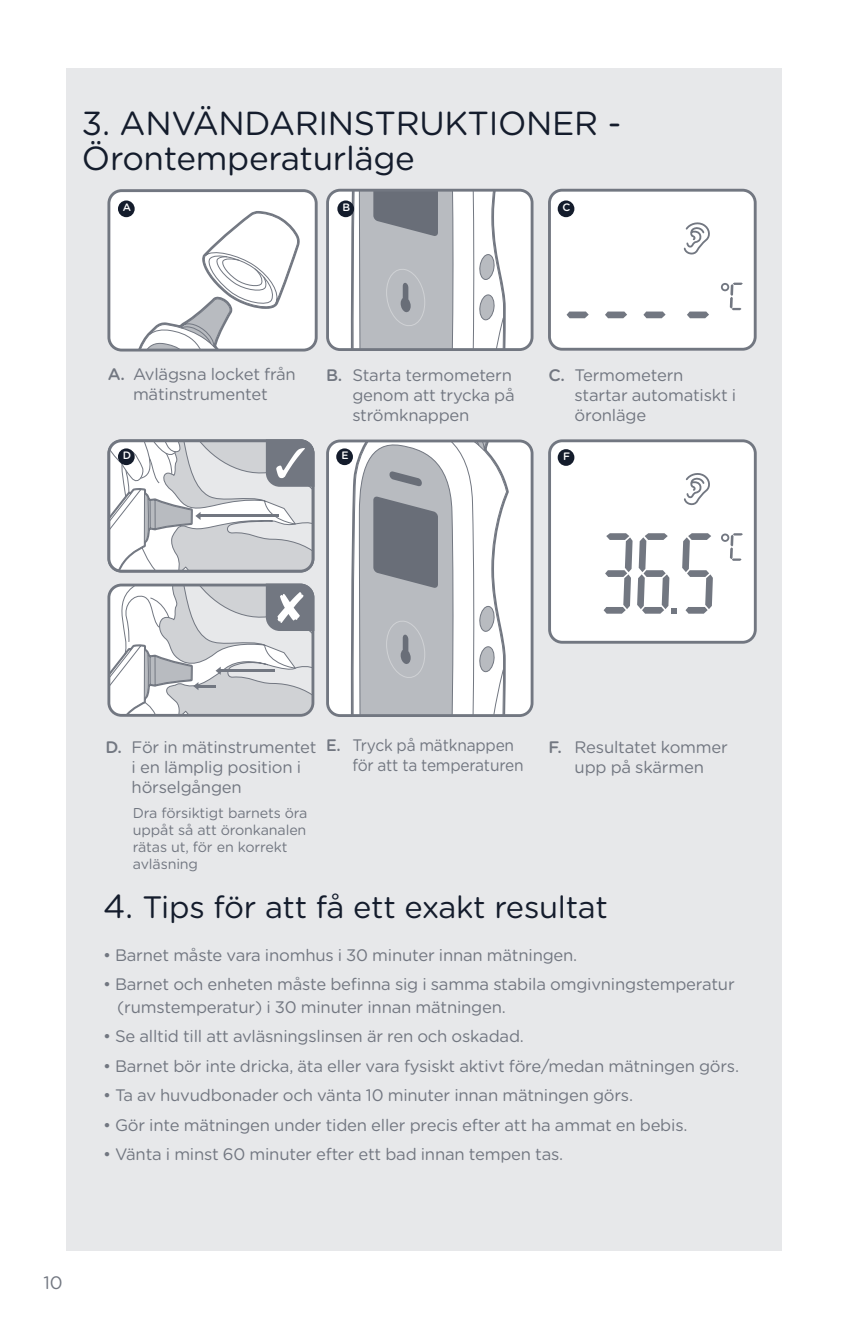
<style>
.page{position:relative;width:851px;height:1319px;background:#fff}
.page>*{position:absolute;margin:0;border:0;box-sizing:border-box;transform-origin:0 0}
.t1{font:33.3px/35.7px "Gotham Rounded";letter-spacing:-.01em;color:#141c2c}
.t2{font:30.9px "Gotham Rounded";letter-spacing:-.01em;color:#141c2c}
.t3{font:18px "Gotham Rounded";color:#727781}
.t4{font:16.8px/20.1px "Gotham Rounded";letter-spacing:-.015em;color:#727781}
.t5{font:16.8px/20.1px "Gotham Rounded";letter-spacing:-.015em;color:#727781;scale:.93 1}
.t6{font:14.4px/17.1px "Gotham Rounded";letter-spacing:-.01em;color:#727781}
.t7{font:500 10.8px "Gotham Rounded";color:#141c2c}
.s1{color:#fff}
.s2{font-weight:500}
.s3{font-size:33.3px}
</style>
<div class="page">
<div style="left:66px;top:68px;width:715px;height:1182px;background:#e7e8ea"></div>
<div style="left:549px;top:190px;width:206px;height:159px;background:#fff;border-radius:13px"></div>
<div style="left:548px;top:189px;width:208px;height:161px;border:3px solid #727781;border-radius:13px"></div>
<svg style="left:566px;top:311px;width:22px;height:7px"></svg>
<svg style="left:605px;top:311px;width:22px;height:7px"></svg>
<svg style="left:643px;top:311px;width:22px;height:7px"></svg>
<svg style="left:687px;top:311px;width:22px;height:7px"></svg>
<svg style="left:729px;top:282px;width:13px;height:28px"></svg>
<div style="left:720px;top:283px;width:9px;height:8px;border:2px solid #727781;border-radius:50%"></div>
<svg style="left:683px;top:222px;width:27px;height:33px"></svg>
<div style="left:327px;top:190px;width:205px;height:159px;background:#fff;border-radius:13px"></div>
<svg style="left:349px;top:193px;width:157px;height:154px"></svg>
<div style="left:326px;top:189px;width:207px;height:162px;border:3px solid #727781;border-radius:13px"></div>
<div style="left:109px;top:191px;width:207px;height:159px;background:#fff;border-radius:13px"></div>
<svg style="left:133px;top:211px;width:167px;height:136px"></svg>
<div style="left:107px;top:189px;width:210px;height:162px;border:3px solid #727781;border-radius:13px"></div>
<div style="left:118px;top:200px;width:17px;height:17px;background:#141c2c;border-radius:50%"></div>
<div style="left:337px;top:200px;width:17px;height:17px;background:#141c2c;border-radius:50%"></div>
<div style="left:557px;top:200px;width:17px;height:17px;background:#141c2c;border-radius:50%"></div>
<div style="left:549px;top:441px;width:206px;height:201px;background:#fff;border-radius:13px"></div>
<div style="left:548px;top:439px;width:208px;height:204px;border:3px solid #727781;border-radius:13px"></div>
<svg style="left:682px;top:533px;width:30px;height:80px"></svg>
<svg style="left:729px;top:533px;width:13px;height:27px"></svg>
<svg style="left:603px;top:533px;width:73px;height:80px"></svg>
<div style="left:720px;top:533px;width:9px;height:9px;border:2px solid #727781;border-radius:50%"></div>
<svg style="left:684px;top:473px;width:26px;height:33px"></svg>
<div style="left:557px;top:449px;width:17px;height:17px;background:#141c2c;border-radius:50%"></div>
<svg style="left:109px;top:583px;width:206px;height:132px"></svg>
<svg style="left:111px;top:443px;width:204px;height:128px"></svg>
<div style="left:107px;top:439px;width:207px;height:133px;border:3px solid #727781;border-radius:13px"></div>
<div style="left:327px;top:441px;width:205px;height:274px;background:#fff;border-radius:13px"></div>
<svg style="left:349px;top:443px;width:160px;height:270px"></svg>
<div style="left:326px;top:439px;width:207px;height:278px;border:3px solid #727781;border-radius:13px"></div>
<div style="left:118px;top:448px;width:17px;height:17px;background:#141c2c;border-radius:50%"></div>
<div style="left:336px;top:448px;width:17px;height:17px;background:#141c2c;border-radius:50%"></div>
<h1 class="t1" style="left:82px;top:104px;width:540px">3. ANVÄNDARINSTRUKTIONER -<br>Örontemperaturläge</h1>
<p class="t7" style="left:120px;top:200px;width:13px">.<span class="s1">A</span></p>
<p class="t7" style="left:339px;top:200px;width:12px">.<span class="s1">B</span></p>
<p class="t7" style="left:559px;top:200px;width:12px">.<span class="s1">C</span></p>
<p class="t4" style="left:108px;top:363px;width:189px;text-align:center"><span class="s2">A.</span> Avlägsna locket från mätinstrumentet</p>
<p class="t4" style="left:352px;top:364px;width:164px;text-indent:-26px"><span class="s2">B.</span> Starta termometern genom att trycka på strömknappen</p>
<p class="t4" style="left:574px;top:364px;width:163px;text-indent:-26px"><span class="s2">C.</span> Termometern startar automatiskt i öronläge</p>
<p class="t7" style="left:120px;top:448px;width:13px">.<span class="s1">D</span></p>
<p class="t7" style="left:339px;top:448px;width:11px">.<span class="s1">E</span></p>
<p class="t7" style="left:560px;top:448px;width:11px">.<span class="s1">F</span></p>
<p class="t4" style="left:132px;top:736px;width:186px;text-indent:-26px"><span class="s2">D.</span> För in mätinstrumentet i en lämplig position i hörselgången</p>
<p class="t6" style="left:133px;top:803px;width:176px">Dra försiktigt barnets öra uppåt så att öronkanalen rätas ut, för en korrekt avläsning</p>
<p class="t5" style="left:352px;top:734px;width:186px;text-indent:-26px"><span class="s2">E.</span> Tryck på mätknappen för att ta temperaturen</p>
<p class="t4" style="left:548px;top:736px;width:181px;text-align:center"><span class="s2">F.</span> Resultatet kommer upp på skärmen</p>
<h2 class="t2" style="left:103px;top:885px;width:506px"><span class="s3">4.</span> Tips för att få ett exakt resultat</h2>
<p class="t4" style="left:103px;top:943px;width:476px">• Barnet måste vara inomhus i 30 minuter innan mätningen.</p>
<p class="t4" style="left:117px;top:971px;width:619px;line-height:22.8px;text-indent:-14px">• Barnet och enheten måste befinna sig i samma stabila omgivningstemperatur (rumstemperatur) i 30 minuter innan mätningen.</p>
<p class="t4" style="left:103px;top:1025px;width:422px">• Se alltid till att avläsningslinsen är ren och oskadad.</p>
<p class="t4" style="left:103px;top:1054px;width:637px">• Barnet bör inte dricka, äta eller vara fysiskt aktivt före/medan mätningen görs.</p>
<p class="t4" style="left:103px;top:1084px;width:531px">• Ta av huvudbonader och vänta 10 minuter innan mätningen görs.</p>
<p class="t4" style="left:103px;top:1113px;width:586px">• Gör inte mätningen under tiden eller precis efter att ha ammat en bebis.</p>
<p class="t4" style="left:103px;top:1143px;width:462px">• Vänta i minst 60 minuter efter ett bad innan tempen tas.</p>
<p class="t3" style="left:43px;top:1270px;width:21px">10</p>
</div>
